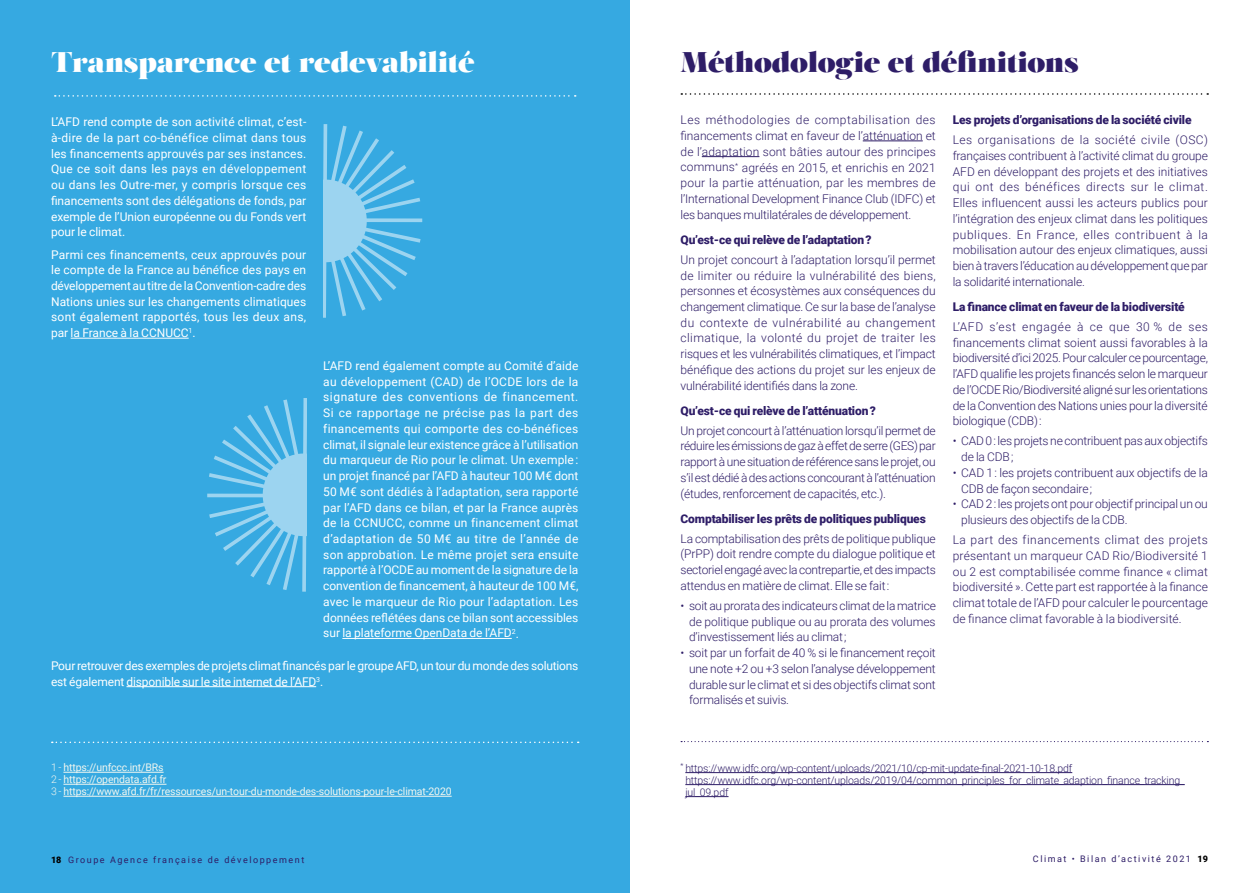
<style>
.page{position:relative;width:1259px;height:893px;background:#fff}
.page>*{position:absolute;margin:0;border:0;box-sizing:border-box;transform-origin:0 0}
.t1{font:28.5px "Salome";letter-spacing:-.015em;color:#fff}
.t2{font:28.5px "Salome";letter-spacing:-.015em;color:#2e1d67}
.t3{font:300 12px/15.8px "Roboto";letter-spacing:-.01em;color:#2e1d67;text-align:justify}
.t4{font:12px/15.8px "Roboto";letter-spacing:-.005em;color:#fff;text-align:justify}
.t5{font:900 12px "Roboto";letter-spacing:-.015em;color:#2e1d67}
.t6{font:300 10.5px/12px "Roboto";letter-spacing:-.01em;color:#2e1d67}
.t7{font:10.5px/12px "Roboto";letter-spacing:-.015em;color:#f2f7f0}
.t8{font:9px "Roboto";letter-spacing:.17em;color:#2e1d67}
.s1{font-weight:300}
.s2{font-weight:900;color:#000}
</style>
<div class="page">
<div style="left:0;top:0;width:629px;height:893px;background:#36a9e1"></div>
<svg style="left:55px;top:95px;width:521px;height:2px"></svg>
<hr style="left:862px;top:141px;width:60px;height:1px;background:#2e1d67">
<hr style="left:702px;top:156px;width:57px;height:1px;background:#2e1d67">
<svg style="left:681px;top:93px;width:527px;height:2px"></svg>
<svg style="left:681px;top:741px;width:527px;height:1px"></svg>
<hr style="left:685px;top:772px;width:387px;height:1px;background:#2e1d67">
<hr style="left:685px;top:784px;width:499px;height:1px;background:#2e1d67">
<hr style="left:685px;top:796px;width:43px;height:1px;background:#2e1d67">
<svg style="left:52px;top:742px;width:527px;height:1px"></svg>
<hr style="left:63px;top:772px;width:101px;height:1px;background:#f2f7f0">
<hr style="left:63px;top:784px;width:103px;height:1px;background:#f2f7f0">
<hr style="left:63px;top:796px;width:389px;height:1px;background:#f2f7f0">
<hr style="left:71px;top:338px;width:118px;height:1px;background:#fff">
<svg style="left:323px;top:124px;width:99px;height:194px"></svg>
<svg style="left:207px;top:398px;width:99px;height:194px"></svg>
<hr style="left:342px;top:638px;width:170px;height:1px;background:#fff">
<hr style="left:126px;top:686px;width:190px;height:1px;background:#fff">
<h1 class="t1" style="left:51px;top:44px;width:425px">Transparence et redevabilité</h1>
<h1 class="t2" style="left:680px;top:44px;width:400px">Méthodologie et définitions</h1>
<p class="t3" style="left:680px;top:112px;width:257px">Les méthodologies de comptabilisation des financements climat en faveur de l’atténuation et de l’adaptation sont bâties autour des principes communs<sup>*</sup> agréés en 2015, et enrichis en 2021 pour la partie atténuation, par les membres de l’International Development Finance Club (IDFC) et les banques multilatérales de développement.</p>
<p class="t5" style="left:680px;top:231px;width:193px">Qu’est-ce qui relève de l’adaptation ?</p>
<p class="t3" style="left:680px;top:251px;width:257px">Un projet concourt à l’adaptation lorsqu’il permet de limiter ou réduire la vulnérabilité des biens, personnes et écosystèmes aux conséquences du changement climatique. Ce sur la base de l’analyse du contexte de vulnérabilité au changement climatique, la volonté du projet de traiter les risques et les vulnérabilités climatiques, et l’impact bénéfique des actions du projet sur les enjeux de vulnérabilité identifiés dans la zone.</p>
<p class="t5" style="left:680px;top:402px;width:197px">Qu’est-ce qui relève de l’atténuation ?</p>
<p class="t3" style="left:680px;top:422px;width:257px">Un projet concourt à l’atténuation lorsqu’il permet de réduire les émissions de gaz à effet de serre (GES) par rapport à une situation de référence sans le projet, ou s’il est dédié à des actions concourant à l’atténuation (études, renforcement de capacités, etc.).</p>
<p class="t5" style="left:680px;top:510px;width:247px">Comptabiliser les prêts de politiques publiques</p>
<p class="t3" style="left:680px;top:530px;width:257px">La comptabilisation des prêts de politique publique (PrPP) doit rendre compte du dialogue politique et sectoriel engagé avec la contrepartie, et des impacts attendus en matière de climat. Elle se fait :</p>
<p class="t3" style="left:689px;top:597px;width:248px;text-indent:-9px">• soit au prorata des indicateurs climat de la matrice de politique publique ou au prorata des volumes d’investissement liés au climat ;</p>
<p class="t3" style="left:689px;top:645px;width:248px;text-indent:-9px">• soit par un forfait de 40 % si le financement reçoit une note +2 ou +3 selon l’analyse développement durable sur le climat et si des objectifs climat sont formalisés et suivis.</p>
<p class="t5" style="left:952px;top:111px;width:240px">Les projets d’organisations de la société civile</p>
<p class="t3" style="left:952px;top:132px;width:257px">Les organisations de la société civile (OSC) françaises contribuent à l’activité climat du groupe AFD en développant des projets et des initiatives qui ont des bénéfices directs sur le climat.<br>Elles influencent aussi les acteurs publics pour l’intégration des enjeux climat dans les politiques publiques. En France, elles contribuent à la mobilisation autour des enjeux climatiques, aussi bien à travers l’éducation au développement que par la solidarité internationale.</p>
<p class="t5" style="left:952px;top:298px;width:233px">La finance climat en faveur de la biodiversité</p>
<p class="t3" style="left:952px;top:318px;width:257px">L’AFD s’est engagée à ce que 30 % de ses financements climat soient aussi favorables à la biodiversité d’ici 2025. Pour calculer ce pourcentage, l’AFD qualifie les projets financés selon le marqueur de l’OCDE Rio/Biodiversité aligné sur les orientations de la Convention des Nations unies pour la diversité biologique (CDB) :</p>
<p class="t3" style="left:961px;top:433px;width:248px;text-indent:-9px">• CAD 0 : les projets ne contribuent pas aux objectifs de la CDB ;</p>
<p class="t3" style="left:961px;top:464px;width:248px;text-indent:-9px">• CAD 1 : les projets contribuent aux objectifs de la<br>CDB de façon secondaire ;</p>
<p class="t3" style="left:961px;top:496px;width:248px;text-indent:-9px">• CAD 2 : les projets ont pour objectif principal un ou plusieurs des objectifs de la CDB.</p>
<p class="t3" style="left:952px;top:531px;width:257px">La part des financements climat des projets présentant un marqueur CAD Rio/Biodiversité 1 ou 2 est comptabilisée comme finance « climat biodiversité ». Cette part est rapportée à la finance climat totale de l’AFD pour calculer le pourcentage de finance climat favorable à la biodiversité.</p>
<p class="t4" style="left:51px;top:114px;width:257px">L’AFD rend compte de son activité climat, c’est&shy;à-dire de la part co-bénéfice climat dans tous les financements approuvés par ses instances.<br>Que ce soit dans les pays en développement ou dans les Outre-mer, y compris lorsque ces financements sont des délégations de fonds, par exemple de l’Union européenne ou du Fonds vert pour le climat.</p>
<p class="t4" style="left:51px;top:246px;width:257px">Parmi ces financements, ceux approuvés pour le compte de la France au bénéfice des pays en développement au titre de la Convention-cadre des Nations unies sur les changements climatiques sont également rapportés, tous les deux ans, par la France à la CCNUCC<sup>1</sup>.</p>
<p class="t4" style="left:323px;top:357px;width:257px">L’AFD rend également compte au Comité d’aide au développement (CAD) de l’OCDE lors de la signature des conventions de financement.<br>Si ce rapportage ne précise pas la part des financements qui comporte des co-bénéfices climat, il signale leur existence grâce à l’utilisation du marqueur de Rio pour le climat. Un exemple : un projet financé par l’AFD à hauteur 100 M€ dont 50 M€ sont dédiés à l’adaptation, sera rapporté par l’AFD dans ce bilan, et par la France auprès de la CCNUCC, comme un financement climat d’adaptation de 50 M€ au titre de l’année de son approbation. Le même projet sera ensuite rapporté à l’OCDE au moment de la signature de la convention de financement, à hauteur de 100 M€, avec le marqueur de Rio pour l’adaptation. Les données reflétées dans ce bilan sont accessibles sur la plateforme OpenData de l’AFD<sup>2</sup>.</p>
<p class="t4" style="left:51px;top:657px;width:529px">Pour retrouver des exemples de projets climat financés par le groupe AFD, un tour du monde des solutions est également disponible sur le site internet de l’AFD<sup>3</sup>.</p>
<p class="t7" style="left:51px;top:761px;width:402px"><span class="s1">1 -</span> https://unfccc.int/BRs<br><span class="s1">2 -</span> https://opendata.afd.fr<br><span class="s1">3 -</span> https://www.afd.fr/fr/ressources/un-tour-du-monde-des-solutions-pour-le-climat-2020</p>
<p class="t8" style="left:51px;top:853px;width:255px"><span class="s2">18</span> Groupe Agence française de développement</p>
<p class="t6" style="left:685px;top:762px;width:501px;text-indent:-5px"><sup>*</sup> https://www.idfc.org/wp-content/uploads/2021/10/cp-mit-update-final-2021-10-18.pdf https://www.idfc.org/wp-content/uploads/2019/04/common_principles_for_climate_adaption_finance_tracking_ jul_09.pdf</p>
<p class="t8" style="left:1033px;top:853px;width:176px">Climat • Bilan d’activité 2021 <span class="s2">19</span></p>
</div>
